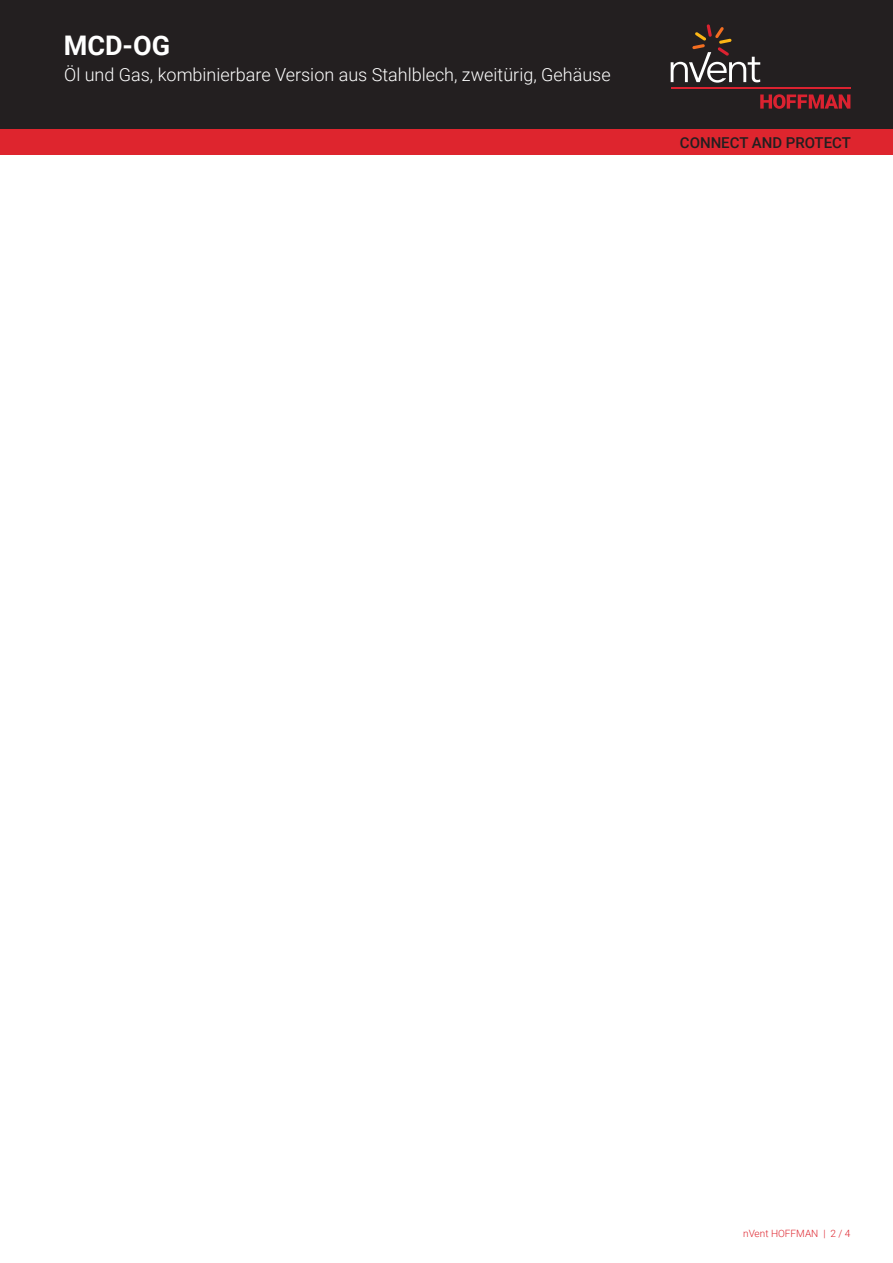
<style>
.page{position:relative;width:893px;height:1263px;background:#fff}
.page>*{position:absolute;margin:0;border:0;box-sizing:border-box;transform-origin:0 0}
.t1{font:700 27px "Roboto";color:#fff}
.t2{font:300 18px "Roboto";color:#fff}
.t3{font:500 15px "Roboto";color:#231f20}
.t4{font:300 10.05px "Roboto";color:#de252e}
</style>
<div class="page">
<div style="left:0;top:0;width:893px;height:129px;background:#231f20"></div>
<svg style="left:760px;top:94px;width:90px;height:15px"></svg>
<hr style="left:671px;top:88px;width:179px;height:1px;background:#db2230">
<svg style="left:671px;top:24px;width:89px;height:59px"></svg>
<div style="left:0;top:129px;width:893px;height:26px;background:#de252e"></div>
<h1 class="t1" style="left:64px;top:27px;width:108px">MCD-OG</h1>
<p class="t2" style="left:64px;top:62px;width:548px">Öl und Gas, kombinierbare Version aus Stahlblech, zweitürig, Gehäuse</p>
<p class="t3" style="left:680px;top:132px;width:173px">CONNECT AND PROTECT</p>
<p class="t4" style="left:743px;top:1226px;width:109px">nVent HOFFMAN | 2 / 4</p>
</div>
